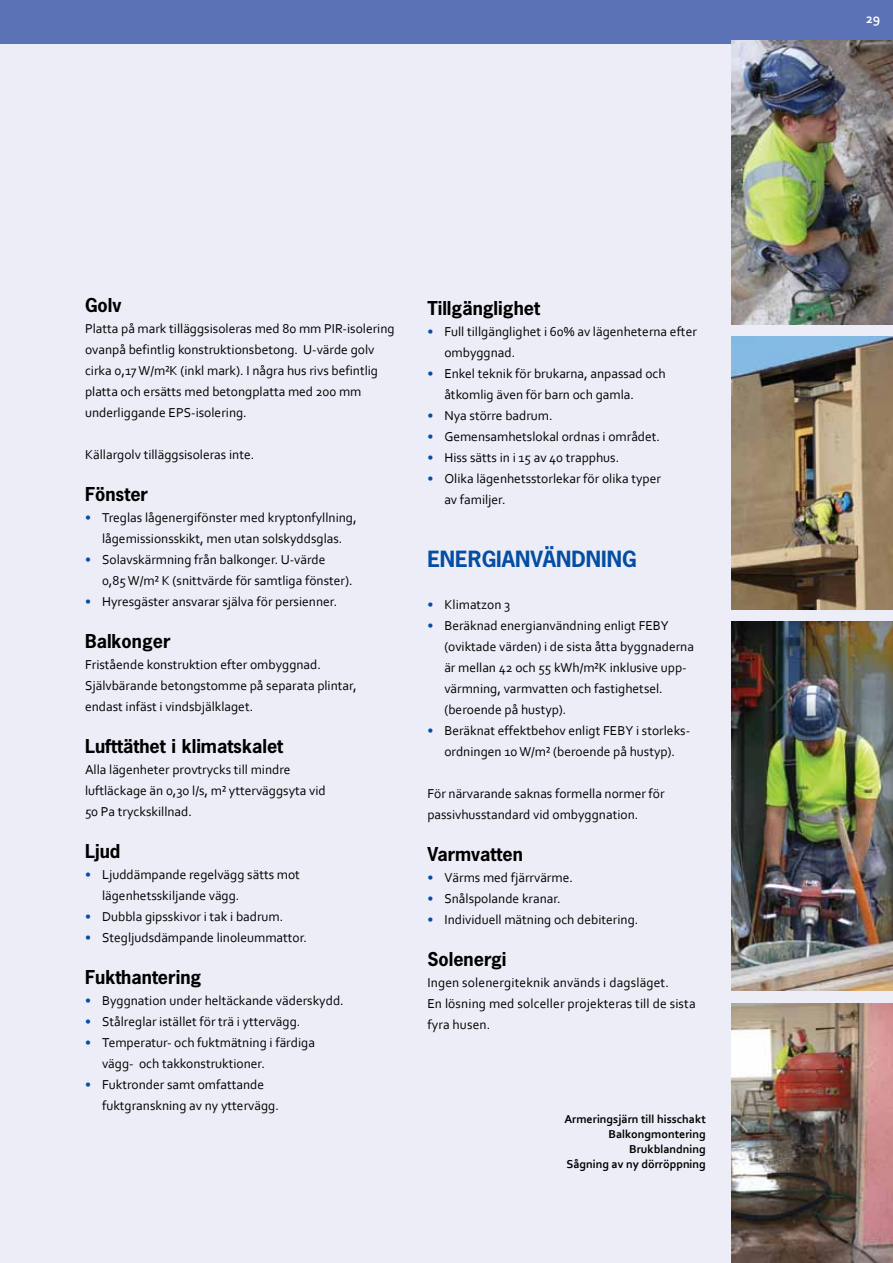
<style>
.page{position:relative;width:893px;height:1263px;background:#ededf7}
.page>*{position:absolute;margin:0;border:0;box-sizing:border-box;transform-origin:0 0}
.t1{font:700 21px "News Gothic Std";color:#034ea2}
.t2{font:700 18px "News Gothic Std";color:#000}
.t3{font:13.5px/21px "Corbel";color:#000}
.t4{font:700 13.5px "Corbel";color:#fff}
.t5{font:700 12px/15px "Corbel";color:#000;text-align:right}
.s1{color:#034ea2}
</style>
<div class="page">
<div style="left:0;top:0;width:893px;height:43px;background:#5c72b7"></div>
<img style="left:731px;top:40px;width:162px;height:284px">
<img style="left:731px;top:622px;width:162px;height:368px">
<img style="left:731px;top:337px;width:162px;height:272px">
<img style="left:731px;top:1003px;width:162px;height:260px">
<h2 class="t2" style="left:85px;top:293px;width:38px">Golv</h2>
<p class="t3" style="left:85px;top:318px;width:311px">Platta på mark tilläggsisoleras med 80 mm PIR-isolering ovanpå befintlig konstruktionsbetong. U-värde golv cirka 0,17 W/m²K (inkl mark). I några hus rivs befintlig platta och ersätts med betongplatta med 200 mm underliggande EPS-isolering.</p>
<p class="t3" style="left:85px;top:444px;width:171px">Källargolv tilläggsisoleras inte.</p>
<h2 class="t2" style="left:85px;top:482px;width:65px">Fönster</h2>
<p class="t3" style="left:85px;top:507px;width:273px;text-align:center"><span class="s1">•</span> Treglas lågenergifönster med kryptonfyllning, lågemissionsskikt, men utan solskyddsglas.</p>
<p class="t3" style="left:102px;top:549px;width:252px;text-indent:-17px"><span class="s1">•</span> Solavskärmning från balkonger. U-värde<br>0,85 W/m² K (snittvärde för samtliga fönster).</p>
<p class="t3" style="left:85px;top:591px;width:254px"><span class="s1">•</span> Hyresgäster ansvarar själva för persienner.</p>
<h2 class="t2" style="left:85px;top:629px;width:87px">Balkonger</h2>
<p class="t3" style="left:85px;top:654px;width:273px">Fristående konstruktion efter ombyggnad.<br>Självbärande betongstomme på separata plintar, endast infäst i vindsbjälklaget.</p>
<h2 class="t2" style="left:85px;top:734px;width:200px">Lufttäthet i klimatskalet</h2>
<p class="t3" style="left:85px;top:759px;width:242px">Alla lägenheter provtrycks till mindre luftläckage än 0,30 l/s, m² ytterväggsyta vid<br>50 Pa tryckskillnad.</p>
<h2 class="t2" style="left:85px;top:839px;width:37px">Ljud</h2>
<p class="t3" style="left:102px;top:864px;width:199px;text-indent:-17px"><span class="s1">•</span> Ljuddämpande regelvägg sätts mot lägenhetsskiljande vägg.</p>
<p class="t3" style="left:85px;top:906px;width:200px"><span class="s1">•</span> Dubbla gipsskivor i tak i badrum.</p>
<p class="t3" style="left:85px;top:927px;width:223px"><span class="s1">•</span> Stegljudsdämpande linoleummattor.</p>
<h2 class="t2" style="left:85px;top:965px;width:118px">Fukthantering</h2>
<p class="t3" style="left:85px;top:990px;width:260px"><span class="s1">•</span> Byggnation under heltäckande väderskydd.</p>
<p class="t3" style="left:85px;top:1011px;width:217px"><span class="s1">•</span> Stålreglar istället för trä i yttervägg.</p>
<p class="t3" style="left:102px;top:1032px;width:214px;text-indent:-17px"><span class="s1">•</span> Temperatur- och fuktmätning i färdiga vägg- och takkonstruktioner.</p>
<p class="t3" style="left:102px;top:1074px;width:178px;text-indent:-17px"><span class="s1">•</span> Fuktronder samt omfattande fuktgranskning av ny yttervägg.</p>
<h2 class="t2" style="left:427px;top:296px;width:114px">Tillgänglighet</h2>
<p class="t3" style="left:444px;top:320px;width:254px;text-indent:-17px"><span class="s1">•</span> Full tillgänglighet i 60% av lägenheterna efter ombyggnad.</p>
<p class="t3" style="left:444px;top:362px;width:223px;text-indent:-17px"><span class="s1">•</span> Enkel teknik för brukarna, anpassad och åtkomlig även för barn och gamla.</p>
<p class="t3" style="left:427px;top:404px;width:127px"><span class="s1">•</span> Nya större badrum.</p>
<p class="t3" style="left:427px;top:425px;width:234px"><span class="s1">•</span> Gemensamhetslokal ordnas i området.</p>
<p class="t3" style="left:427px;top:446px;width:193px"><span class="s1">•</span> Hiss sätts in i 15 av 40 trapphus.</p>
<p class="t3" style="left:444px;top:467px;width:218px;text-indent:-17px"><span class="s1">•</span> Olika lägenhetsstorlekar för olika typer av familjer.</p>
<h1 class="t1" style="left:427px;top:545px;width:211px">ENERGIANVÄNDNING</h1>
<p class="t3" style="left:427px;top:593px;width:85px"><span class="s1">•</span> Klimatzon 3</p>
<p class="t3" style="left:444px;top:614px;width:251px;text-indent:-17px"><span class="s1">•</span> Beräknad energianvändning enligt FEBY (oviktade värden) i de sista åtta byggnaderna är mellan 42 och 55 kWh/m²K inklusive upp&shy;värmning, varmvatten och fastighetsel. (beroende på hustyp).</p>
<p class="t3" style="left:427px;top:719px;width:264px;text-align:center"><span class="s1">•</span> Beräknat effektbehov enligt FEBY i storleks&shy;ordningen 10 W/m² (beroende på hustyp).</p>
<p class="t3" style="left:427px;top:782px;width:239px">För närvarande saknas formella normer för passivhusstandard vid ombyggnation.</p>
<h2 class="t2" style="left:427px;top:842px;width:97px">Varmvatten</h2>
<p class="t3" style="left:427px;top:866px;width:147px"><span class="s1">•</span> Värms med fjärrvärme.</p>
<p class="t3" style="left:427px;top:887px;width:135px"><span class="s1">•</span> Snålspolande kranar.</p>
<p class="t3" style="left:427px;top:908px;width:213px"><span class="s1">•</span> Individuell mätning och debitering.</p>
<h2 class="t2" style="left:427px;top:947px;width:81px">Solenergi</h2>
<p class="t3" style="left:427px;top:971px;width:270px">Ingen solenergiteknik används i dagsläget.<br>En lösning med solceller projekteras till de sista fyra husen.</p>
<p class="t5" style="left:564px;top:1111px;width:143px">Armeringsjärn till hisschakt<br>Balkongmontering<br>Brukblandning<br>Sågning av ny dörröppning</p>
<p class="t4" style="left:866px;top:10px;width:16px">29</p>
</div>
